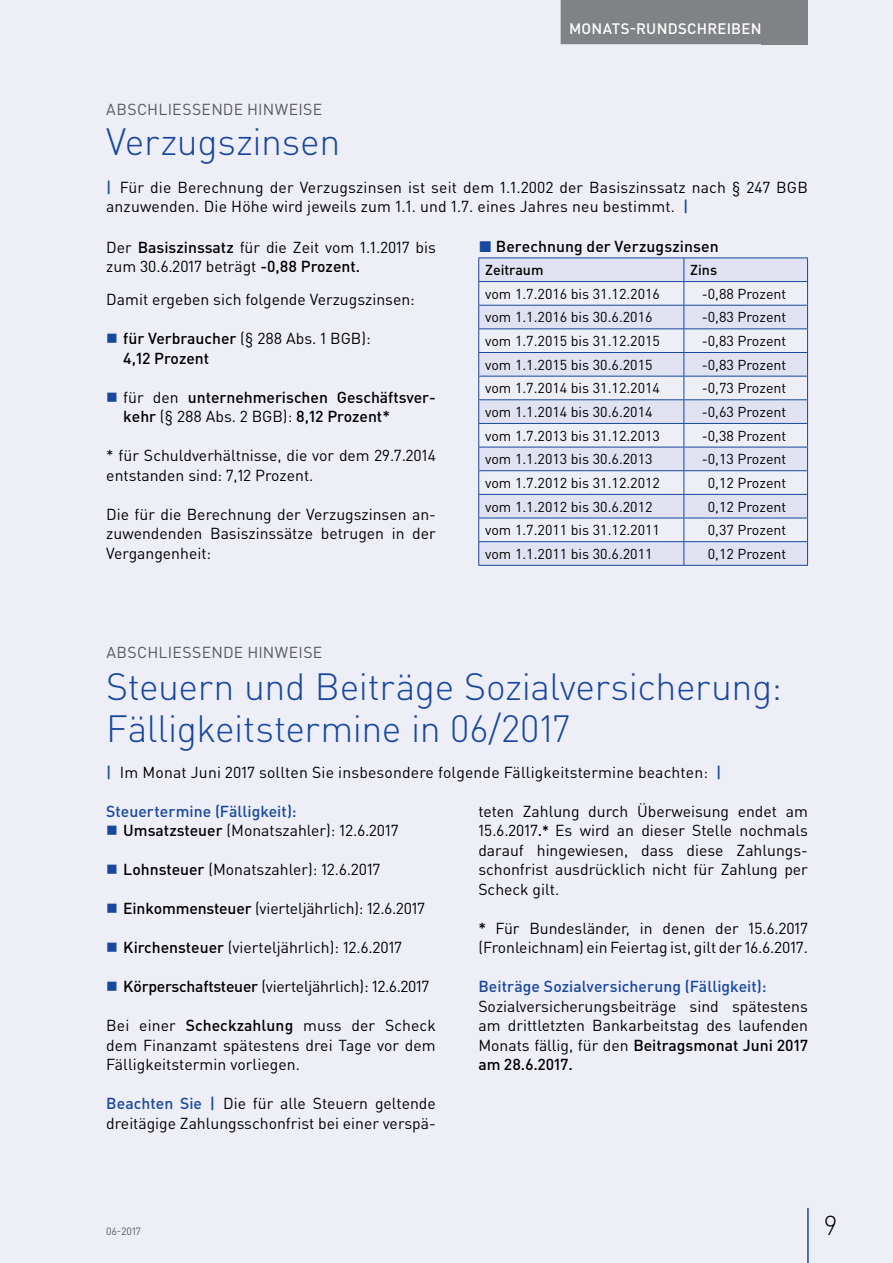
<style>
.page{position:relative;width:893px;height:1263px;background:#eeeef7}
.page>*{position:absolute;margin:0;border:0;box-sizing:border-box;transform-origin:0 0}
.t1{font:300 37.5px/42px "DIN Pro";letter-spacing:-.01em;color:#17479e}
.t2{font:300 27px "DIN Pro";color:#000}
.t3{font:15.75px/19.5px "DIN Pro";color:#000}
.t4{font:500 15.75px/19.5px "DIN Pro";color:#000}
.t5{font:500 15.75px/19.5px "DIN Pro";letter-spacing:.005em;color:#17479e}
.t6{font:15.75px "DIN Pro";letter-spacing:.015em;color:#58595b}
.t7{font:500 15px "DIN Pro";letter-spacing:.015em;color:#fff}
.t8{font:14.25px "DIN Pro";color:#000}
.t9{font:500 14.25px "DIN Pro";color:#000}
.t10{font:10.5px "DIN Pro";color:#58595b}
.s1{font-weight:500;color:#17479e}
.s2{font-weight:500}
.s3{font-weight:400}
.s4{color:#17479e}
.s5{color:#000}
.s6{font-weight:400;color:#000}
.s7{font-weight:500;font-size:15px}
</style>
<div class="page">
<div style="left:762px;top:0;width:46px;height:44px;background:#808285"></div>
<div style="left:561px;top:0;width:209px;height:44px;background:#808285"></div>
<hr style="left:807px;top:1208px;width:2px;height:55px;background:#17479e">
<div style="left:479px;top:259px;width:328px;height:306px;background:#e0e1f1"></div>
<svg style="left:479px;top:282px;width:328px;height:259px"></svg>
<hr style="left:478px;top:258px;width:206px;height:1px;background:#17479e">
<hr style="left:684px;top:258px;width:124px;height:1px;background:#17479e">
<hr style="left:478px;top:281px;width:206px;height:1px;background:#17479e">
<hr style="left:684px;top:281px;width:124px;height:1px;background:#17479e">
<hr style="left:478px;top:305px;width:206px;height:1px;background:#17479e">
<hr style="left:684px;top:305px;width:124px;height:1px;background:#17479e">
<hr style="left:478px;top:328px;width:206px;height:1px;background:#17479e">
<hr style="left:684px;top:328px;width:124px;height:1px;background:#17479e">
<hr style="left:478px;top:352px;width:206px;height:1px;background:#17479e">
<hr style="left:684px;top:352px;width:124px;height:1px;background:#17479e">
<hr style="left:478px;top:376px;width:206px;height:1px;background:#17479e">
<hr style="left:684px;top:376px;width:124px;height:1px;background:#17479e">
<hr style="left:478px;top:399px;width:206px;height:1px;background:#17479e">
<hr style="left:684px;top:399px;width:124px;height:1px;background:#17479e">
<hr style="left:478px;top:423px;width:206px;height:1px;background:#17479e">
<hr style="left:684px;top:423px;width:124px;height:1px;background:#17479e">
<hr style="left:478px;top:447px;width:206px;height:1px;background:#17479e">
<hr style="left:684px;top:447px;width:124px;height:1px;background:#17479e">
<hr style="left:478px;top:470px;width:206px;height:1px;background:#17479e">
<hr style="left:684px;top:470px;width:124px;height:1px;background:#17479e">
<hr style="left:478px;top:494px;width:206px;height:1px;background:#17479e">
<hr style="left:684px;top:494px;width:124px;height:1px;background:#17479e">
<hr style="left:478px;top:518px;width:206px;height:1px;background:#17479e">
<hr style="left:684px;top:518px;width:124px;height:1px;background:#17479e">
<hr style="left:478px;top:541px;width:206px;height:1px;background:#17479e">
<svg style="left:478px;top:258px;width:1px;height:307px"></svg>
<hr style="left:684px;top:541px;width:124px;height:1px;background:#17479e">
<svg style="left:683px;top:258px;width:1px;height:307px"></svg>
<svg style="left:807px;top:258px;width:1px;height:307px"></svg>
<hr style="left:478px;top:565px;width:206px;height:1px;background:#17479e">
<hr style="left:684px;top:565px;width:124px;height:1px;background:#17479e">
<p class="t7" style="left:569px;top:18px;width:194px">MONATS-RUNDSCHREIBEN</p>
<p class="t6" style="left:106px;top:98px;width:217px">ABSCHLIESSENDE HINWEISE</p>
<h1 class="t1" style="left:106px;top:119px;width:236px">Verzugszinsen</h1>
<p class="t3" style="left:106px;top:177px;width:703px"><span class="s1">|</span> Für die Berechnung der Verzugszinsen ist seit dem 1.1.2002 der Basiszinssatz nach § 247 BGB anzuwenden. Die Höhe wird jeweils zum 1.1. und 1.7. eines Jahres neu bestimmt. <span class="s1">|</span></p>
<p class="t3" style="left:106px;top:236px;width:331px">Der <span class="s2">Basiszinssatz</span> für die Zeit vom 1.1.2017 bis zum 30.6.2017 beträgt <span class="s2">-0,88 Prozent.</span></p>
<p class="t3" style="left:106px;top:289px;width:310px">Damit ergeben sich folgende Verzugszinsen:</p>
<p class="t4" style="left:123px;top:328px;width:249px">für Verbraucher <span class="s3">(§ 288 Abs. 1 BGB):<br></span>4,12 Prozent</p>
<p class="t4" style="left:123px;top:386px;width:314px"><span class="s3">für den</span> unternehmerischen Geschäftsver&shy;kehr <span class="s3">(§ 288 Abs. 2 BGB):</span> 8,12 Prozent*</p>
<p class="t3" style="left:106px;top:445px;width:331px">* für Schuldverhältnisse, die vor dem 29.7.2014 entstanden sind: 7,12 Prozent.</p>
<p class="t3" style="left:106px;top:503px;width:331px;text-align:justify">Die für die Berechnung der Verzugszinsen an&shy;zuwendenden Basiszinssätze betrugen in der Vergangenheit:</p>
<p class="t4" style="left:479px;top:236px;width:241px"><span class="s4">◼</span> Berechnung der Verzugszinsen</p>
<p class="t9" style="left:485px;top:260px;width:60px">Zeitraum</p>
<p class="t9" style="left:690px;top:260px;width:28px">Zins</p>
<p class="t8" style="left:485px;top:284px;width:176px">vom 1.7.2016 bis 31.12.2016</p>
<p class="t8" style="left:702px;top:284px;width:86px">-0,88 Prozent</p>
<p class="t8" style="left:485px;top:308px;width:169px">vom 1.1.2016 bis 30.6.2016</p>
<p class="t8" style="left:702px;top:308px;width:86px">-0,83 Prozent</p>
<p class="t8" style="left:485px;top:331px;width:176px">vom 1.7.2015 bis 31.12.2015</p>
<p class="t8" style="left:702px;top:331px;width:86px">-0,83 Prozent</p>
<p class="t8" style="left:485px;top:355px;width:169px">vom 1.1.2015 bis 30.6.2015</p>
<p class="t8" style="left:702px;top:355px;width:86px">-0,83 Prozent</p>
<p class="t8" style="left:485px;top:379px;width:176px">vom 1.7.2014 bis 31.12.2014</p>
<p class="t8" style="left:702px;top:379px;width:86px">-0,73 Prozent</p>
<p class="t8" style="left:485px;top:402px;width:169px">vom 1.1.2014 bis 30.6.2014</p>
<p class="t8" style="left:702px;top:402px;width:86px">-0,63 Prozent</p>
<p class="t8" style="left:485px;top:426px;width:176px">vom 1.7.2013 bis 31.12.2013</p>
<p class="t8" style="left:702px;top:426px;width:86px">-0,38 Prozent</p>
<p class="t8" style="left:485px;top:449px;width:169px">vom 1.1.2013 bis 30.6.2013</p>
<p class="t8" style="left:702px;top:449px;width:86px">-0,13 Prozent</p>
<p class="t8" style="left:485px;top:473px;width:176px">vom 1.7.2012 bis 31.12.2012</p>
<p class="t8" style="left:708px;top:473px;width:80px">0,12 Prozent</p>
<p class="t8" style="left:485px;top:497px;width:169px">vom 1.1.2012 bis 30.6.2012</p>
<p class="t8" style="left:708px;top:497px;width:80px">0,12 Prozent</p>
<p class="t8" style="left:485px;top:520px;width:176px">vom 1.7.2011 bis 31.12.2011</p>
<p class="t8" style="left:708px;top:520px;width:80px">0,37 Prozent</p>
<p class="t8" style="left:485px;top:544px;width:169px">vom 1.1.2011 bis 30.6.2011</p>
<p class="t8" style="left:708px;top:544px;width:80px">0,12 Prozent</p>
<p class="t6" style="left:106px;top:641px;width:217px">ABSCHLIESSENDE HINWEISE</p>
<h1 class="t1" style="left:106px;top:664px;width:677px">Steuern und Beiträge Sozialversicherung:<br>Fälligkeitstermine in 06/2017</h1>
<p class="t3" style="left:106px;top:762px;width:617px"><span class="s1">|</span> Im Monat Juni 2017 sollten Sie insbesondere folgende Fälligkeitstermine beachten: <span class="s1">|</span></p>
<p class="t5" style="left:123px;top:801px;width:277px;text-indent:-17px">Steuertermine (Fälligkeit):<br><span class="s5">Umsatzsteuer</span> <span class="s6">(Monatszahler): 12.6.2017</span></p>
<p class="t3" style="left:123px;top:859px;width:258px"><span class="s2">Lohnsteuer</span> (Monatszahler): 12.6.2017</p>
<p class="t3" style="left:123px;top:898px;width:303px"><span class="s2">Einkommensteuer</span> (vierteljährlich): 12.6.2017</p>
<p class="t3" style="left:123px;top:937px;width:280px"><span class="s2">Kirchensteuer</span> (vierteljährlich): 12.6.2017</p>
<p class="t3" style="left:123px;top:976px;width:307px"><span class="s2">Körperschaftsteuer</span> (vierteljährlich): 12.6.2017</p>
<p class="t3" style="left:106px;top:1015px;width:331px;text-align:justify">Bei einer <span class="s2">Scheckzahlung</span> muss der Scheck dem Finanzamt spätestens drei Tage vor dem Fälligkeitstermin vorliegen.</p>
<p class="t3" style="left:106px;top:1093px;width:331px"><span class="s1">Beachten Sie |</span> Die für alle Steuern geltende dreitägige Zahlungsschonfrist bei einer verspä-</p>
<p class="t3" style="left:478px;top:801px;width:331px;text-align:justify">teten Zahlung durch Überweisung endet am 15.6.2017<span class="s2">.</span><span class="s7">*</span> Es wird an dieser Stelle nochmals darauf hingewiesen, dass diese Zahlungs&shy;schonfrist ausdrücklich nicht für Zahlung per Scheck gilt.</p>
<p class="t3" style="left:478px;top:918px;width:331px"><span class="s2">*</span> Für Bundesländer, in denen der 15.6.2017 (Fronleichnam) ein Feiertag ist, gilt der 16.6.2017.</p>
<p class="t5" style="left:478px;top:976px;width:290px">Beiträge Sozialversicherung (Fälligkeit):</p>
<p class="t3" style="left:478px;top:996px;width:331px;text-align:justify">Sozialversicherungsbeiträge sind spätestens am drittletzten Bankarbeitstag des laufenden Monats fällig, für den <span class="s2">Beitragsmonat Juni 2017 am 28.6.2017.</span></p>
<p class="t10" style="left:106px;top:1224px;width:36px">06-2017</p>
<h2 class="t2" style="left:824px;top:1207px;width:14px">9</h2>
</div>
